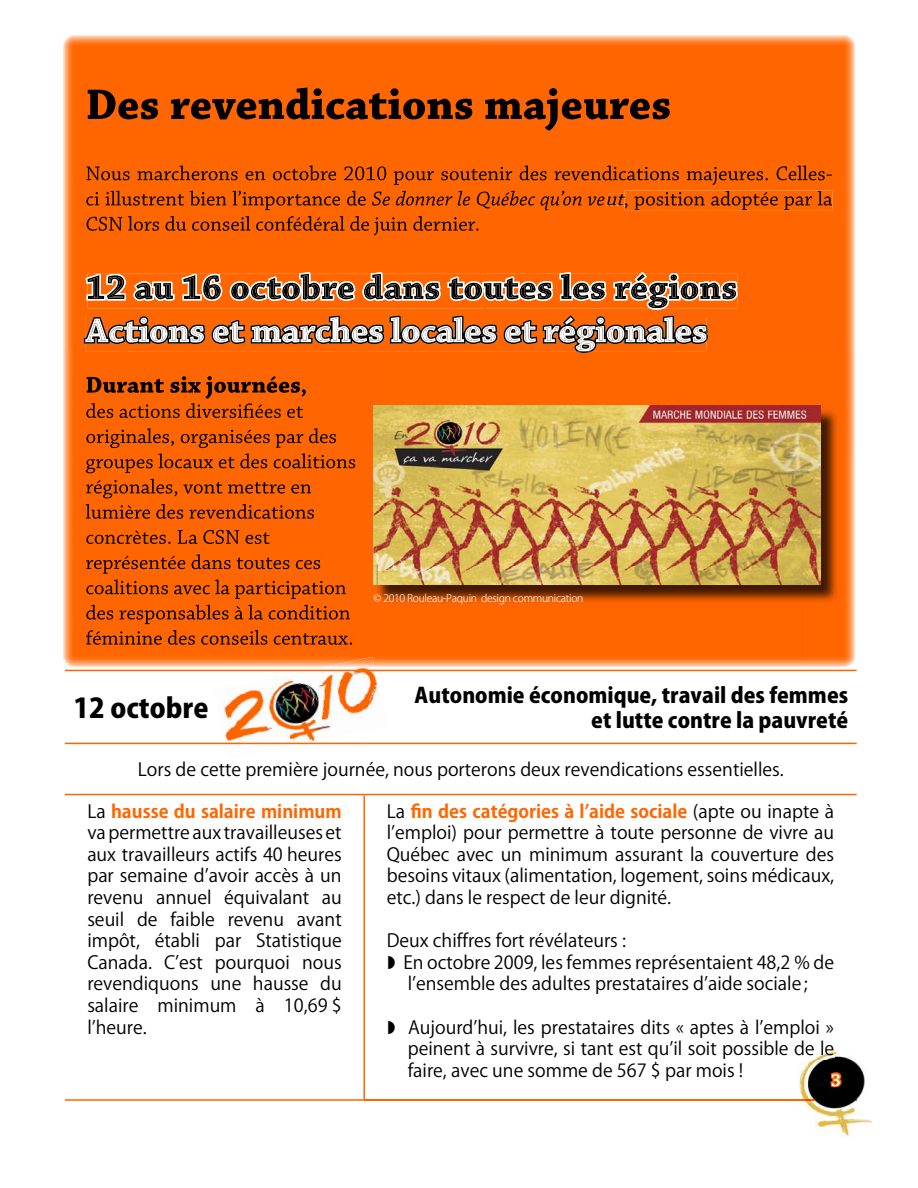
<style>
.page{position:relative;width:918px;height:1188px;background:#fff}
.page>*{position:absolute;margin:0;border:0;box-sizing:border-box;transform-origin:0 0}
.t1{font:800 27px "Koz Go Pro";color:#000}
.t2{font:800 21px/25.2px "Koz Go Pro";color:#000;text-align:right}
.t3{font:18px/21.6px "Koz Go Std";color:#000;text-align:justify}
.t4{font:600 18px "Chaparral Pro";color:#fff}
.t5{font:300 10.5px "Koz Go Std";letter-spacing:-.03em;color:#fff}
.s1{font-weight:700;color:#f60}
</style>
<div class="page">
<img style="left:214px;top:667px;width:173px;height:78px">
<img style="left:63px;top:35px;width:792px;height:316px">
<img style="left:63px;top:351px;width:316px;height:316px">
<div style="left:379px;top:351px;width:476px;height:105px;background:#f60"></div>
<img style="left:802px;top:456px;width:53px;height:211px">
<img style="left:379px;top:605px;width:423px;height:62px">
<img style="left:322px;top:657px;width:53px;height:10px">
<img style="left:88px;top:88px;width:582px;height:43px">
<img style="left:86px;top:165px;width:746px;height:20px">
<img style="left:86px;top:191px;width:280px;height:19px">
<img style="left:372px;top:191px;width:232px;height:19px">
<img style="left:605px;top:194px;width:20px;height:12px">
<img style="left:625px;top:191px;width:208px;height:19px">
<img style="left:87px;top:216px;width:392px;height:19px">
<img style="left:86px;top:272px;width:652px;height:38px">
<img style="left:382px;top:274px;width:232px;height:27px">
<img style="left:614px;top:274px;width:123px;height:34px">
<img style="left:84px;top:315px;width:624px;height:38px">
<img style="left:340px;top:317px;width:366px;height:27px">
<img style="left:543px;top:317px;width:151px;height:34px">
<img style="left:87px;top:376px;width:213px;height:23px">
<svg style="left:302px;top:389px;width:5px;height:8px"></svg>
<img style="left:86px;top:403px;width:217px;height:15px">
<img style="left:86px;top:428px;width:251px;height:20px">
<img style="left:86px;top:453px;width:270px;height:20px">
<img style="left:86px;top:479px;width:226px;height:20px">
<img style="left:86px;top:504px;width:229px;height:15px">
<img style="left:86px;top:530px;width:184px;height:14px">
<img style="left:86px;top:554px;width:235px;height:20px">
<img style="left:86px;top:579px;width:260px;height:20px">
<img style="left:86px;top:605px;width:264px;height:19px">
<img style="left:86px;top:630px;width:266px;height:15px">
<hr style="left:65px;top:670px;width:299px;height:1px;background:#f60">
<hr style="left:364px;top:670px;width:493px;height:1px;background:#f60">
<hr style="left:65px;top:743px;width:299px;height:1px;background:#f60">
<hr style="left:364px;top:743px;width:493px;height:1px;background:#f60">
<hr style="left:65px;top:794px;width:299px;height:1px;background:#f60">
<hr style="left:364px;top:794px;width:493px;height:1px;background:#f60">
<hr style="left:363px;top:795px;width:2px;height:304px;background:#f60">
<hr style="left:65px;top:1099px;width:299px;height:2px;background:#f60">
<hr style="left:364px;top:1099px;width:493px;height:2px;background:#f60">
<img style="left:374px;top:407px;width:466px;height:198px">
<img style="left:373px;top:406px;width:447px;height:179px">
<img style="left:798px;top:1050px;width:75px;height:87px">
<img style="left:798px;top:1099px;width:59px;height:2px">
<img style="left:798px;top:1050px;width:36px;height:9px">
<svg style="left:829px;top:1070px;width:15px;height:38px"></svg>
<p class="t5" style="left:374px;top:591px;width:212px">© 2010 Rouleau-Paquin design communication</p>
<h1 class="t1" style="left:73px;top:690px;width:137px">12 octobre</h1>
<p class="t2" style="left:415px;top:684px;width:435px">Autonomie économique, travail des femmes et lutte contre la pauvreté</p>
<p class="t3" style="left:138px;top:759px;width:647px">Lors de cette première journée, nous porterons deux revendications essentielles.</p>
<p class="t3" style="left:87px;top:801px;width:256px">La <span class="s1">hausse du salaire minimum </span>va permettre aux travailleuses et aux travailleurs actifs 40 heures par semaine dʼavoir accès à un revenu annuel équivalant au seuil de faible revenu avant impôt, établi par Statistique Canada. Cʼest pourquoi nous revendiquons une hausse du salaire minimum à 10,69 $ lʼheure.</p>
<p class="t3" style="left:387px;top:801px;width:449px">La <span class="s1">fin des catégories à lʼaide sociale</span> (apte ou inapte à lʼemploi) pour permettre à toute personne de vivre au Québec avec un minimum assurant la couverture des besoins vitaux (alimentation, logement, soins médicaux, etc.) dans le respect de leur dignité.</p>
<p class="t3" style="left:403px;top:930px;width:432px;text-align:left;text-indent:-17px">Deux chiffres fort révélateurs :<br>En octobre 2009, les femmes représentaient 48,2 % de lʼensemble des adultes prestataires dʼaide sociale ;</p>
<p class="t3" style="left:408px;top:1017px;width:428px">Aujourdʼhui, les prestataires dits « aptes à lʼemploi » peinent à survivre, si tant est quʼil soit possible de le faire, avec une somme de 567 $ par mois !</p>
<p class="t4" style="left:831px;top:1070px;width:11px">3</p>
</div>
